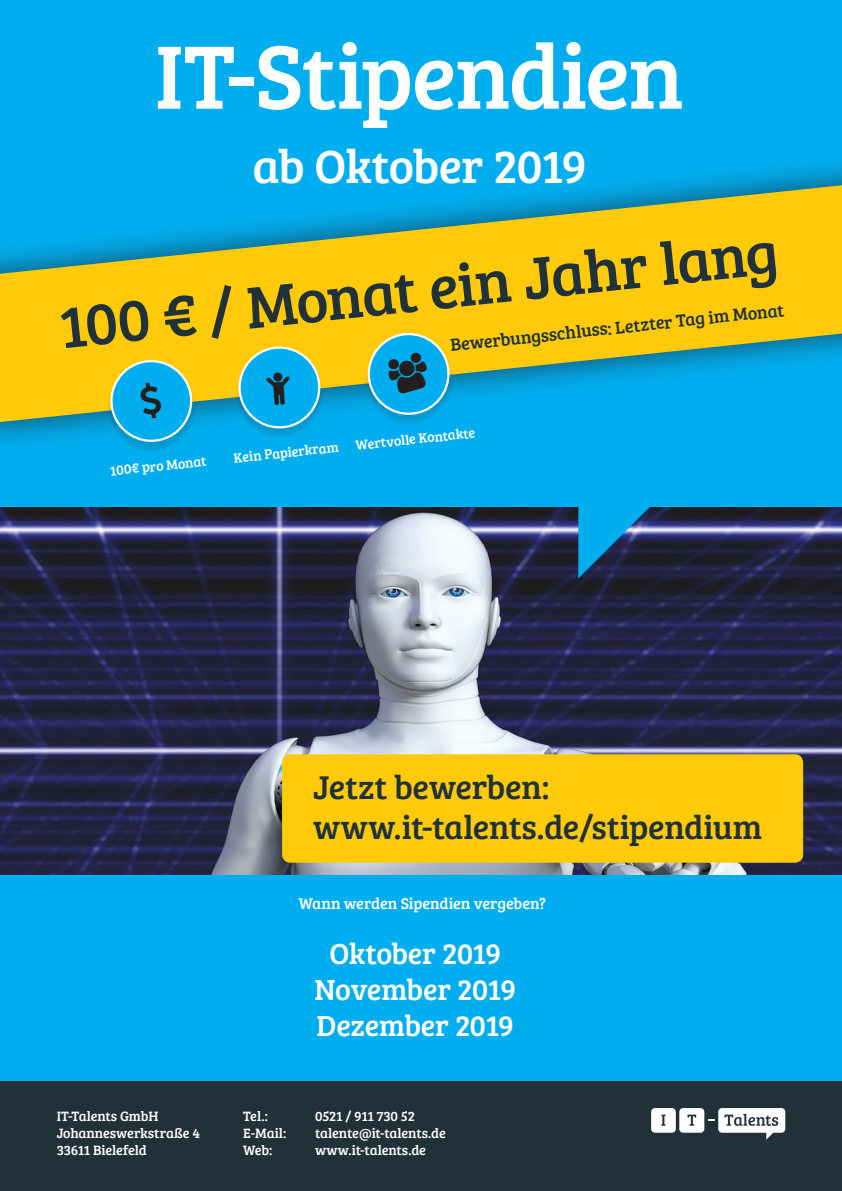
<style>
.page{position:relative;width:842px;height:1191px;background:#fff}
.page>*{position:absolute;margin:0;border:0;box-sizing:border-box;transform-origin:0 0}
.t1{font:93px "Bree Serif";letter-spacing:-.02em;color:#fff}
.t2{font:61px "Bree Serif";color:#21313a}
.t3{font:48px "Bree Serif";letter-spacing:-.025em;color:#fff}
.t4{font:34px/40.8px "Bree Serif";letter-spacing:-.005em;color:#21313a}
.t5{font:30px/36px "Bree Serif";letter-spacing:-.015em;color:#fff;text-align:center}
.t6{font:18px "Bree Serif";color:#21313a}
.t7{font:16px "Bree Serif";letter-spacing:-.005em;color:#fff}
.t8{font:14px/16.8px "Bree Serif";letter-spacing:-.01em;color:#fff}
</style>
<div class="page">
<img style="left:0;top:506px;width:842px;height:368px">
<div style="left:0;top:0;width:842px;height:506px;background:#00aeef"></div>
<svg style="left:578px;top:506px;width:102px;height:72px;background:#1e5e8a"></svg>
<div style="left:0;top:1059px;width:842px;height:132px;background:#21313a"></div>
<svg style="left:651px;top:1108px;width:134px;height:31px"></svg>
<div style="left:0;top:874px;width:842px;height:206px;background:#00aeef"></div>
<div style="left:0;top:153px;width:842px;height:301px;background:#231f20;opacity:.75"></div>
<svg style="left:0;top:185px;width:842px;height:237px;fill:#feca0a"></svg>
<div style="left:282px;top:754px;width:521px;height:108px;background:#feca0a;border-radius:8px"></div>
<div style="left:106px;top:363px;width:90px;height:90px;background:#231f20;opacity:.15"></div>
<div style="left:234px;top:350px;width:90px;height:90px;background:#231f20;opacity:.15"></div>
<div style="left:364px;top:336px;width:89px;height:90px;background:#231f20;opacity:.15"></div>
<svg style="left:108px;top:358px;width:87px;height:86px"></svg>
<svg style="left:238px;top:346px;width:83px;height:83px"></svg>
<svg style="left:364px;top:329px;width:89px;height:89px"></svg>
<h1 class="t1" style="left:155px;top:9px;width:531px">IT-Stipendien</h1>
<h3 class="t3" style="left:252px;top:132px;width:336px">ab Oktober 2019</h3>
<h2 class="t2" style="left:54px;top:283px;width:724px;rotate:-6deg">100 € / Monat ein Jahr lang</h2>
<p class="t6" style="left:449px;top:332px;width:337px;rotate:-6deg">Bewerbungsschluss: Letzter Tag im Monat</p>
<p class="t8" style="left:109px;top:462px;width:98px;rotate:-6deg">100€ pro Monat</p>
<p class="t8" style="left:233px;top:449px;width:244px;rotate:-6deg">Kein Papierkram Wertvolle Kontakte</p>
<p class="t8" style="left:57px;top:1107px;width:145px">IT-Talents GmbH<br>Johanneswerkstraße 4<br>33611 Bielefeld</p>
<h3 class="t4" style="left:313px;top:764px;width:450px">Jetzt bewerben: www.it-talents.de/stipendium</h3>
<p class="t7" style="left:299px;top:891px;width:249px">Wann werden Sipendien vergeben?</p>
<h3 class="t5" style="left:314px;top:934px;width:203px">Oktober 2019<br>November 2019<br>Dezember 2019</h3>
<p class="t8" style="left:243px;top:1107px;width:26px">Tel.:</p>
<p class="t8" style="left:315px;top:1107px;width:101px">0521 / 911 730 52</p>
<p class="t8" style="left:243px;top:1123px;width:45px">E-Mail:</p>
<p class="t8" style="left:315px;top:1123px;width:132px">talente@it-talents.de</p>
<p class="t8" style="left:243px;top:1140px;width:31px">Web:</p>
<p class="t8" style="left:315px;top:1140px;width:112px">www.it-talents.de</p>
</div>
